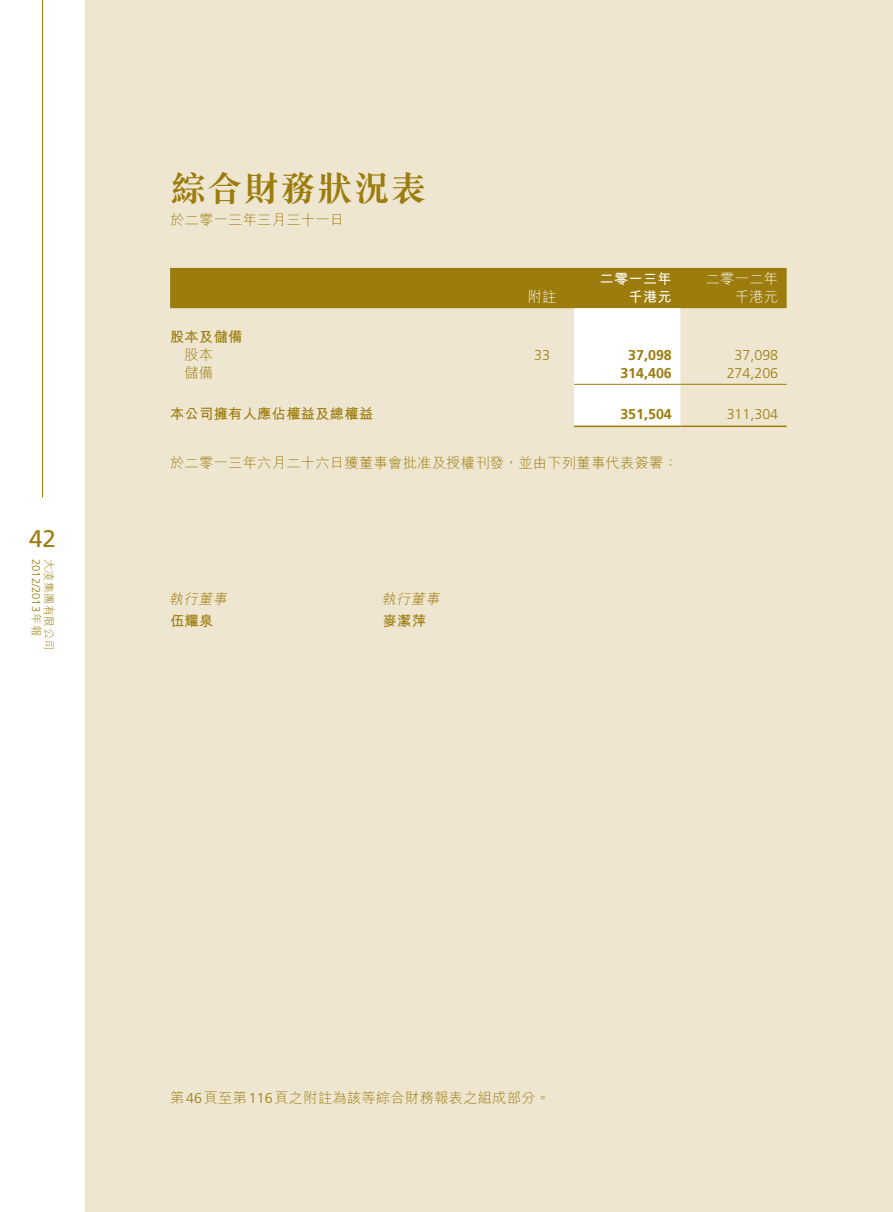
<style>
.page{position:relative;width:893px;height:1212px;background:#fff}
.page>*{position:absolute;margin:0;border:0;box-sizing:border-box;transform-origin:0 0}
.t1{font:700 36px "M Sung HK";letter-spacing:.02em;color:#9c7c0c}
.t2{font:24px "Frutiger LT Std";color:#9c7c0c}
.t3{font:300 14.25px "M Hei HK";letter-spacing:.02em;color:#9c7c0c}
.t4{font:700 14.25px "M Hei HK";letter-spacing:.02em;color:#9c7c0c}
.t5{font:300 14.25px "Frutiger LT Std";color:#9c7c0c}
.t6{font:700 14.25px "Frutiger LT Std";color:#9c7c0c}
.t7{font:300 14.25px "M Hei HK";letter-spacing:.02em;color:#fff}
.t8{font:700 14.25px "M Hei HK";letter-spacing:.02em;color:#fff}
.t9{font:italic 300 14.25px "M Hei HK";color:#9c7c0c}
.t10{font:300 11.25px "Frutiger LT Std";color:#9c7c0c}
.t11{font:300 11.25px "M Hei HK";letter-spacing:.02em;color:#9c7c0c}
.s1{font-family:"M Hei HK"}
.s2{font-family:"Frutiger LT Std"}
</style>
<div class="page">
<hr style="left:42px;top:0;width:1px;height:497px;background:#9c7c0c">
<div style="left:85px;top:0;width:808px;height:1212px;background:#eee6d0"></div>
<svg style="left:170px;top:268px;width:617px;height:158px"></svg>
<hr style="left:574px;top:384px;width:106px;height:1px;background:#9c7c0c">
<hr style="left:680px;top:384px;width:107px;height:1px;background:#9c7c0c">
<hr style="left:574px;top:426px;width:106px;height:1px;background:#9c7c0c">
<hr style="left:680px;top:426px;width:107px;height:1px;background:#9c7c0c">
<h2 class="t2" style="left:29px;top:525px;width:28px">42</h2>
<p class="t10" style="left:42px;top:559px;width:79px;rotate:90deg">2012/2013 <span class="s1">年報</span></p>
<p class="t11" style="left:55px;top:559px;width:93px;rotate:90deg">大凌集團有限公司</p>
<h1 class="t1" style="left:170px;top:171px;width:258px">綜合財務狀況表</h1>
<p class="t3" style="left:170px;top:213px;width:176px">於二零一三年三月三十一日</p>
<p class="t8" style="left:599px;top:268px;width:74px">二零一三年</p>
<p class="t7" style="left:706px;top:272px;width:74px">二零一二年</p>
<p class="t7" style="left:528px;top:290px;width:30px">附註</p>
<p class="t8" style="left:629px;top:286px;width:45px">千港元</p>
<p class="t7" style="left:735px;top:290px;width:45px">千港元</p>
<p class="t4" style="left:170px;top:327px;width:74px">股本及儲備</p>
<p class="t3" style="left:184px;top:348px;width:30px">股本</p>
<p class="t5" style="left:534px;top:347px;width:17px">33</p>
<p class="t6" style="left:628px;top:347px;width:45px">37,098</p>
<p class="t5" style="left:735px;top:347px;width:45px">37,098</p>
<p class="t3" style="left:184px;top:366px;width:30px">儲備</p>
<p class="t6" style="left:620px;top:365px;width:53px">314,406</p>
<p class="t5" style="left:727px;top:365px;width:53px">274,206</p>
<p class="t4" style="left:170px;top:403px;width:205px">本公司擁有人應佔權益及總權益</p>
<p class="t6" style="left:620px;top:406px;width:53px">351,504</p>
<p class="t5" style="left:727px;top:406px;width:53px">311,304</p>
<p class="t3" style="left:170px;top:456px;width:509px">於二零一三年六月二十六日獲董事會批准及授權刊發，並由下列董事代表簽署：</p>
<p class="t9" style="left:169px;top:591px;width:62px">執行董事</p>
<p class="t9" style="left:382px;top:591px;width:62px">執行董事</p>
<p class="t4" style="left:170px;top:610px;width:45px">伍耀泉</p>
<p class="t4" style="left:383px;top:610px;width:45px">麥潔萍</p>
<p class="t3" style="left:170px;top:1090px;width:381px">第<span class="s2">46</span>頁至第<span class="s2">116</span>頁之附註為該等綜合財務報表之組成部分。</p>
</div>
